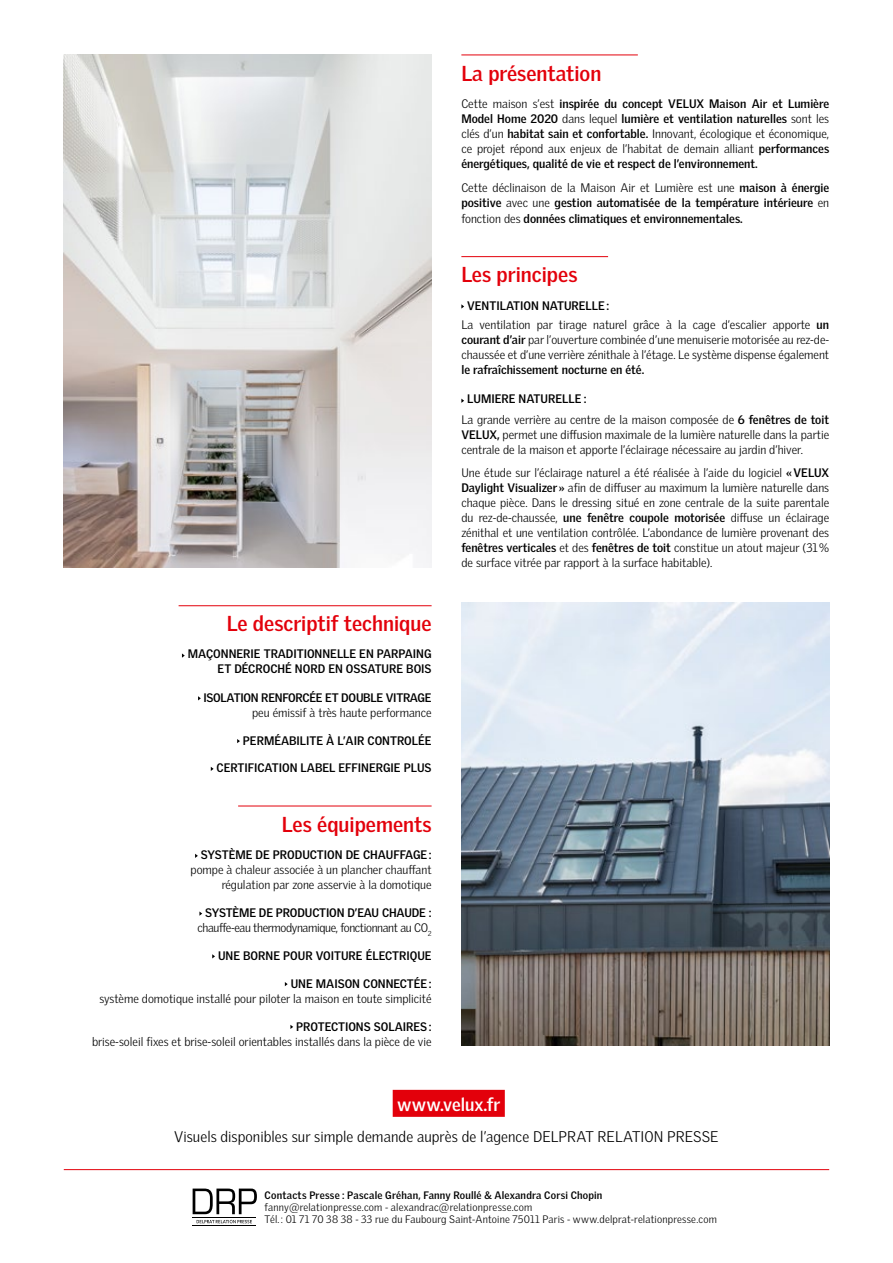
<style>
.page{position:relative;width:893px;height:1263px;background:#fff}
.page>*{position:absolute;margin:0;border:0;box-sizing:border-box;transform-origin:0 0}
.t1{font:700 21px "Velux Gothic";color:#e3000b}
.t2{font:700 18px "Velux Gothic";letter-spacing:-.005em;color:#fff}
.t3{font:300 15px "Velux Gothic";letter-spacing:.005em;color:#000}
.t4{font:300 12px/15px "Velux Gothic";color:#000}
.t5{font:700 12px/15px "Velux Gothic";color:#000;text-align:justify}
.t6{font:300 12px/15px "Velux Gothic";letter-spacing:-.03em;color:#000;text-align:right}
.t7{font:700 12px "Velux Gothic";letter-spacing:-.02em;color:#000}
.t8{font:300 10.5px/12px "Velux Gothic";letter-spacing:.02em;color:#000}
.t9{font:700 10.5px "Velux Gothic";letter-spacing:.02em;color:#000}
.s1{font-weight:300}
.s2{font-weight:700}
</style>
<div class="page">
<hr style="left:461px;top:55px;width:177px;height:1px;background:#e3000b">
<hr style="left:461px;top:256px;width:147px;height:1px;background:#e3000b">
<img style="left:64px;top:54px;width:367px;height:513px">
<hr style="left:179px;top:605px;width:253px;height:1px;background:#e3000b">
<hr style="left:238px;top:806px;width:194px;height:1px;background:#e3000b">
<svg style="left:199px;top:911px;width:3px;height:5px"></svg>
<img style="left:461px;top:603px;width:368px;height:442px">
<svg style="left:193px;top:1188px;width:64px;height:26px"></svg>
<svg style="left:197px;top:1220px;width:55px;height:3px"></svg>
<div style="left:393px;top:1090px;width:112px;height:27px;background:#e3000b"></div>
<hr style="left:64px;top:1169px;width:765px;height:1px;background:#e3000b">
<h1 class="t1" style="left:461px;top:60px;width:142px">La présentation</h1>
<p class="t5" style="left:461px;top:97px;width:369px"><span class="s1">Cette maison s’est</span> inspirée du concept VELUX Maison Air et Lumière Model Home 2020 <span class="s1">dans lequel</span> lumière et ventilation naturelles <span class="s1">sont les clés d’un</span> habitat sain et confortable. <span class="s1">Innovant, écologique et économique, ce projet répond aux enjeux de l’habitat de demain alliant</span> performances énergétiques, qualité de vie et respect de l’environnement.</p>
<p class="t5" style="left:461px;top:180px;width:369px"><span class="s1">Cette déclinaison de la Maison Air et Lumière est une</span> maison à énergie positive <span class="s1">avec une</span> gestion automatisée de la température intérieure <span class="s1">en</span></p>
<p class="t5" style="left:461px;top:211px;width:283px"><span class="s1">fonction des</span> données climatiques et environnementales.</p>
<h1 class="t1" style="left:227px;top:610px;width:206px">Le descriptif technique</h1>
<p class="t5" style="left:188px;top:646px;width:245px;text-align:right">MAÇONNERIE TRADITIONNELLE EN PARPAING<br>ET DÉCROCHÉ NORD EN OSSATURE BOIS</p>
<p class="t7" style="left:203px;top:690px;width:230px">ISOLATION RENFORCÉE ET DOUBLE VITRAGE</p>
<p class="t4" style="left:252px;top:705px;width:181px">peu émissif à très haute performance</p>
<p class="t5" style="left:243px;top:733px;width:190px">PERMÉABILITE À L’AIR CONTROLÉE</p>
<p class="t5" style="left:217px;top:761px;width:216px">CERTIFICATION LABEL EFFINERGIE PLUS</p>
<h1 class="t1" style="left:282px;top:811px;width:151px">Les équipements</h1>
<p class="t5" style="left:201px;top:847px;width:232px">SYSTÈME DE PRODUCTION DE CHAUFFAGE:</p>
<p class="t4" style="left:191px;top:862px;width:243px;text-align:right">pompe à chaleur associée à un plancher chauffant régulation par zone asservie à la domotique</p>
<p class="t6" style="left:198px;top:905px;width:235px"><span class="s2">SYSTÈME DE PRODUCTION D’EAU CHAUDE : </span>chauffe-eau thermodynamique, fonctionnant au CO<sub>2</sub></p>
<p class="t5" style="left:218px;top:948px;width:215px">UNE BORNE POUR VOITURE ÉLECTRIQUE</p>
<p class="t5" style="left:291px;top:976px;width:142px">UNE MAISON CONNECTÉE:</p>
<p class="t4" style="left:99px;top:991px;width:334px">système domotique installé pour piloter la maison en toute simplicité</p>
<p class="t5" style="left:296px;top:1019px;width:137px">PROTECTIONS SOLAIRES:</p>
<p class="t4" style="left:92px;top:1033px;width:341px">brise-soleil fixes et brise-soleil orientables installés dans la pièce de vie</p>
<h1 class="t1" style="left:461px;top:261px;width:118px">Les principes</h1>
<p class="t4" style="left:461px;top:296px;width:369px;line-height:19.2px;text-indent:6px"><span class="s2">VENTILATION NATURELLE:<br></span>La ventilation par tirage naturel grâce à la cage d’escalier apporte <span class="s2">un</span></p>
<p class="t4" style="left:461px;top:332px;width:369px"><span class="s2">courant d’air</span> par l’ouverture combinée d’une menuiserie motorisée au rez-de&shy;chaussée et d’une verrière zénithale à l’étage. Le système dispense également</p>
<p class="t5" style="left:461px;top:362px;width:184px">le rafraîchissement nocturne en été.</p>
<p class="t4" style="left:461px;top:388px;width:369px;line-height:20.7px;text-indent:6px"><span class="s2">LUMIERE NATURELLE :<br></span>La grande verrière au centre de la maison composée de <span class="s2">6 fenêtres de toit</span></p>
<p class="t4" style="left:461px;top:427px;width:369px"><span class="s2">VELUX,</span> permet une diffusion maximale de la lumière naturelle dans la partie centrale de la maison et apporte l’éclairage nécessaire au jardin d’hiver.</p>
<p class="t4" style="left:461px;top:465px;width:369px;text-align:justify">Une étude sur l’éclairage naturel a été réalisée à l’aide du logiciel <span class="s2">«VELUX Daylight Visualizer »</span> afin de diffuser au maximum la lumière naturelle dans chaque pièce. Dans le dressing situé en zone centrale de la suite parentale du rez-de-chaussée, <span class="s2">une fenêtre coupole motorisée</span> diffuse un éclairage zénithal et une ventilation contrôlée. L’abondance de lumière provenant des <span class="s2">fenêtres verticales</span> et des <span class="s2">fenêtres de toit</span> constitue un atout majeur (31% de surface vitrée par rapport à la surface habitable).</p>
<h2 class="t2" style="left:397px;top:1093px;width:104px">www.velux.fr</h2>
<p class="t3" style="left:174px;top:1127px;width:546px">Visuels disponibles sur simple demande auprès de l’agence DELPRAT RELATION PRESSE</p>
<p class="t9" style="left:265px;top:1188px;width:339px">Contacts Presse : Pascale Gréhan, Fanny Roullé &amp; Alexandra Corsi Chopin</p>
<p class="t8" style="left:265px;top:1201px;width:454px">fanny@relationpresse.com - alexandrac@relationpresse.com<br>Tél. : 01 71 70 38 38 - 33 rue du Faubourg Saint-Antoine 75011 Paris - www.delprat-relationpresse.com</p>
</div>
